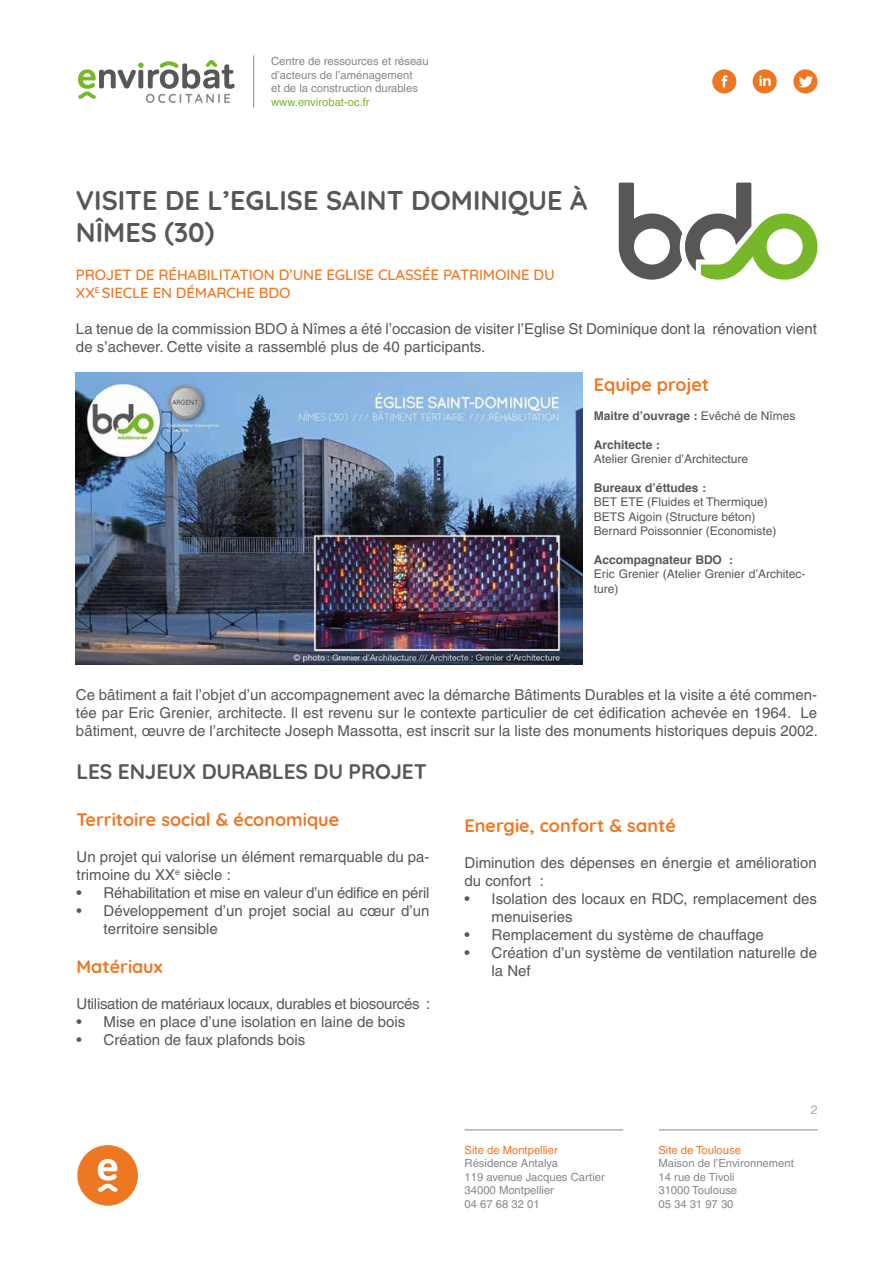
<style>
.page{position:relative;width:893px;height:1263px;background:#fff}
.page>*{position:absolute;margin:0;border:0;box-sizing:border-box;transform-origin:0 0}
.t1{font:700 27px/32.4px "Quicksand";color:#575756}
.t2{font:700 21px "Quicksand";letter-spacing:-.01em;color:#575756}
.t3{font:700 18px "Quicksand";color:#ee7723}
.t4{font:15px/18px "Helvetica";color:#575756}
.t5{font:15px "Helvetica";letter-spacing:-.02em;color:#575756}
.t6{font:500 15px/18px "Quicksand";letter-spacing:-.01em;color:#ee7723}
.t7{font:12px/14.4px "Helvetica";color:#575756}
.t8{font:700 12px "Helvetica";color:#575756}
.t9{font:300 12px "Helvetica";color:#878787}
.t10{font:11.25px/13.5px "Helvetica";color:#878787}
.t11{font:11.25px "Helvetica";color:#ee7723}
.t12{font:11.25px "Helvetica";color:#76b82a}
.s1{font-weight:400}
</style>
<div class="page">
<hr style="left:465px;top:1129px;width:158px;height:1px;background:#878787">
<hr style="left:659px;top:1129px;width:158px;height:1px;background:#878787">
<hr style="left:253px;top:55px;width:1px;height:52px;background:#878787">
<svg style="left:78px;top:60px;width:157px;height:43px"></svg>
<svg style="left:77px;top:1145px;width:61px;height:61px"></svg>
<svg style="left:712px;top:69px;width:24px;height:24px"></svg>
<svg style="left:753px;top:69px;width:24px;height:24px"></svg>
<svg style="left:793px;top:69px;width:24px;height:24px"></svg>
<svg style="left:619px;top:183px;width:198px;height:97px"></svg>
<img style="left:76px;top:373px;width:507px;height:291px">
<p class="t10" style="left:271px;top:55px;width:159px">Centre de ressources et réseau d’acteurs de l’aménagement<br>et de la construction durables</p>
<p class="t12" style="left:271px;top:95px;width:100px">www.envirobat-oc.fr</p>
<h1 class="t1" style="left:76px;top:181px;width:513px">VISITE DE L’EGLISE SAINT DOMINIQUE À<br>NÎMES (30)</h1>
<p class="t6" style="left:76px;top:264px;width:480px">PROJET DE RÉHABILITATION D’UNE EGLISE CLASSÉE PATRIMOINE DU<br>XX<sup>E</sup> SIECLE EN DÉMARCHE BDO</p>
<p class="t4" style="left:76px;top:319px;width:742px">La tenue de la commission BDO à Nîmes a été l’occasion de visiter l’Eglise St Dominique dont la rénovation vient de s’achever. Cette visite a rassemblé plus de 40 participants.</p>
<p class="t3" style="left:594px;top:370px;width:117px">Equipe projet</p>
<p class="t8" style="left:594px;top:406px;width:203px">Maitre d’ouvrage : <span class="s1">Evêché de Nîmes</span></p>
<p class="t8" style="left:594px;top:435px;width:68px">Architecte :</p>
<p class="t7" style="left:594px;top:452px;width:156px">Atelier Grenier d’Architecture</p>
<p class="t8" style="left:594px;top:478px;width:114px">Bureaux d’éttudes :</p>
<p class="t7" style="left:594px;top:495px;width:184px">BET ETE (Fluides et Thermique)<br>BETS Aigoin (Structure béton)<br>Bernard Poissonnier (Economiste)</p>
<p class="t8" style="left:594px;top:550px;width:140px">Accompagnateur BDO :</p>
<p class="t7" style="left:594px;top:567px;width:213px">Eric Grenier (Atelier Grenier d’Architec&shy;ture)</p>
<p class="t4" style="left:76px;top:686px;width:743px;text-align:justify">Ce bâtiment a fait l’objet d’un accompagnement avec la démarche Bâtiments Durables et la visite a été commen&shy;tée par Eric Grenier, architecte. Il est revenu sur le contexte particulier de cet édification achevée en 1964. Le bâtiment, œuvre de l’architecte Joseph Massotta, est inscrit sur la liste des monuments historiques depuis 2002.</p>
<h2 class="t2" style="left:77px;top:754px;width:352px">LES ENJEUX DURABLES DU PROJET</h2>
<p class="t3" style="left:77px;top:804px;width:264px">Territoire social &amp; économique</p>
<p class="t4" style="left:77px;top:847px;width:354px">Un projet qui valorise un élément remarquable du pa&shy;trimoine du XX<sup>e</sup> siècle :</p>
<p class="t5" style="left:77px;top:884px;width:354px">• Réhabilitation et mise en valeur d’un édifice en péril</p>
<p class="t4" style="left:104px;top:901px;width:327px;text-indent:-27px">• Développement d’un projet social au cœur d’un territoire sensible</p>
<p class="t3" style="left:77px;top:952px;width:88px">Matériaux</p>
<p class="t5" style="left:77px;top:995px;width:355px">Utilisation de matériaux locaux, durables et biosourcés :</p>
<p class="t4" style="left:77px;top:1013px;width:330px">• Mise en place d’une isolation en laine de bois</p>
<p class="t4" style="left:77px;top:1031px;width:230px">• Création de faux plafonds bois</p>
<p class="t3" style="left:465px;top:811px;width:213px">Energie, confort &amp; santé</p>
<p class="t4" style="left:465px;top:854px;width:354px">Diminution des dépenses en énergie et amélioration du confort :</p>
<p class="t4" style="left:492px;top:890px;width:327px;text-indent:-27px">• Isolation des locaux en RDC, remplacement des menuiseries</p>
<p class="t4" style="left:465px;top:926px;width:301px">• Remplacement du système de chauffage</p>
<p class="t4" style="left:492px;top:944px;width:327px;text-indent:-27px">• Création d’un système de ventilation naturelle de la Nef</p>
<p class="t11" style="left:465px;top:1143px;width:95px">Site de Montpellier</p>
<p class="t10" style="left:465px;top:1156px;width:142px">Résidence Antalya<br>119 avenue Jacques Cartier<br>34000 Montpellier<br>04 67 68 32 01</p>
<p class="t11" style="left:658px;top:1143px;width:84px">Site de Toulouse</p>
<p class="t10" style="left:658px;top:1156px;width:137px">Maison de l’Environnement<br>14 rue de Tivoli<br>31000 Toulouse<br>05 34 31 97 30</p>
<p class="t9" style="left:811px;top:1102px;width:8px">2</p>
</div>
